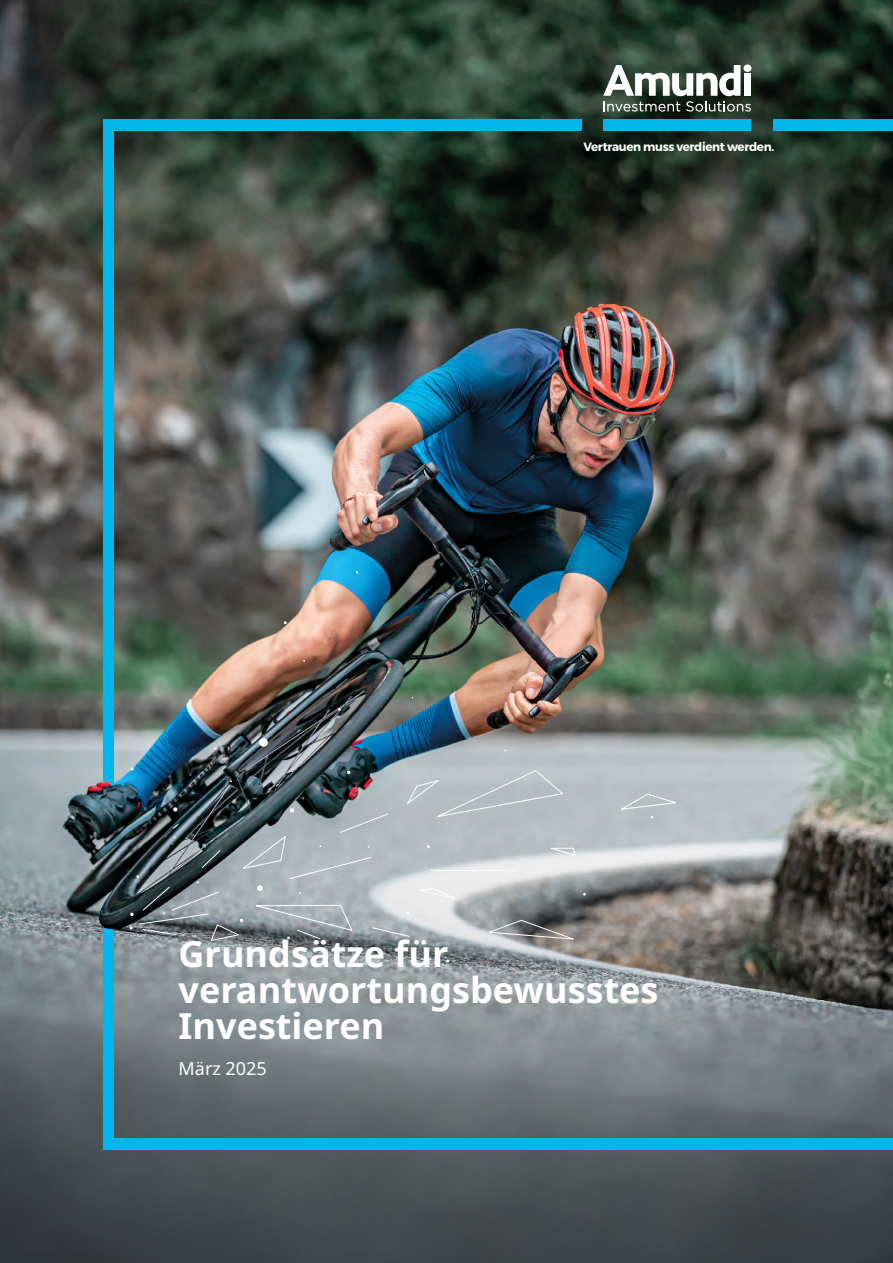
<style>
.page{position:relative;width:893px;height:1263px;background:#fff}
.page>*{position:absolute;margin:0;border:0;box-sizing:border-box;transform-origin:0 0}
.t1{font:700 36px/36px "Noto Sans";color:#fff}
.t2{font:18px "Noto Sans";color:#fff}
.t3{font:700 12px "Montserrat";letter-spacing:-.03em;color:#fff}
</style>
<div class="page">
<img style="left:0;top:0;width:893px;height:1263px">
<svg style="left:259px;top:738px;width:9px;height:9px"></svg>
<svg style="left:619px;top:794px;width:57px;height:25px"></svg>
<svg style="left:129px;top:767px;width:447px;height:195px;background:#8f999d"></svg>
<svg style="left:603px;top:65px;width:148px;height:47px"></svg>
<div style="left:603px;top:119px;width:148px;height:11px;background:#00b6ed"></div>
<div style="left:773px;top:119px;width:120px;height:11px;background:#00b6ed"></div>
<div style="left:112px;top:119px;width:469px;height:11px;background:#00b6ed"></div>
<div style="left:103px;top:1139px;width:790px;height:11px;background:#00b6ed"></div>
<div style="left:103px;top:119px;width:11px;height:665px;background:#00b6ed"></div>
<div style="left:103px;top:926px;width:11px;height:213px;background:#00b6ed"></div>
<p class="t3" style="left:584px;top:140px;width:192px">Vertrauen muss verdient werden.</p>
<p class="t1" style="left:179px;top:937px;width:481px">Grundsätze für verantwortungsbewusstes<br>Investieren</p>
<p class="t2" style="left:179px;top:1056px;width:90px">März 2025</p>
</div>
